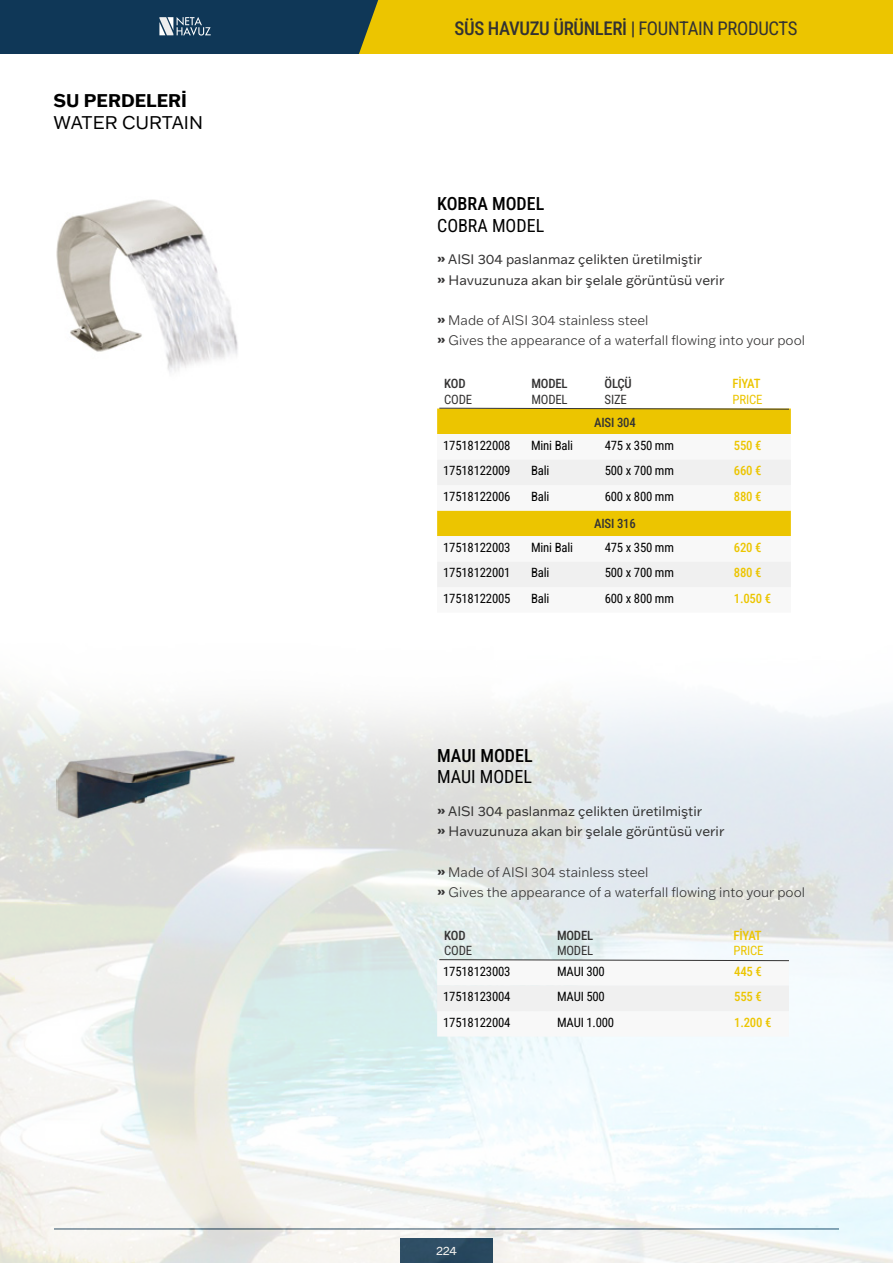
<style>
.page{position:relative;width:893px;height:1263px;background:#fff}
.page>*{position:absolute;margin:0;border:0;box-sizing:border-box;transform-origin:0 0}
.t1{font:500 18.75px "Roboto Condensed";letter-spacing:-.02em;color:#333232}
.t2{font:500 18px "Roboto Condensed";color:#000}
.t3{font:18px "Roboto Condensed";color:#000}
.t4{font:18px "Franklin Gothic ATF";color:#000}
.t5{font:700 18px "Franklin Gothic ATF";color:#000}
.t6{font:300 13.5px/20.2px "Franklin Gothic ATF";color:#333232}
.t7{font:13.5px/20.2px "Franklin Gothic ATF";color:#333232}
.t8{font:12.75px "Roboto Condensed";letter-spacing:-.015em;color:#000}
.t9{font:500 12.75px "Roboto Condensed";letter-spacing:-.015em;color:#ecc500}
.t10{font:12.75px "Roboto Condensed";letter-spacing:-.015em;color:#333232}
.t11{font:500 12.75px "Roboto Condensed";letter-spacing:-.015em;color:#333232}
.t12{font:500 12.75px "Roboto Condensed";letter-spacing:-.015em;color:#343434}
.t13{font:12.75px "Roboto Condensed";letter-spacing:-.015em;color:#ecc500}
.t14{font:12px "Franklin Gothic ATF";color:#fff}
.s1{font-weight:400}
.s2{font-weight:800}
</style>
<div class="page">
<img style="left:0;top:688px;width:893px;height:575px">
<div style="left:338px;top:0;width:555px;height:53px;background:#ecc500"></div>
<div style="left:0;top:0;width:378px;height:54px;background:#0f3757"></div>
<div style="left:437px;top:408px;width:354px;height:26px;background:#ecc500"></div>
<svg style="left:437px;top:510px;width:354px;height:27px;background:#ecc811"></svg>
<div style="left:437px;top:460px;width:354px;height:25px;background:#f0f0f0"></div>
<div style="left:437px;top:562px;width:354px;height:25px;background:#f0f0f0"></div>
<svg style="left:439px;top:407px;width:351px;height:3px"></svg>
<svg style="left:437px;top:959px;width:353px;height:77px"></svg>
<img style="left:56px;top:199px;width:182px;height:173px">
<img style="left:57px;top:750px;width:178px;height:68px">
<h2 class="t5" style="left:54px;top:88px;width:135px">SU PERDELERİ</h2>
<h2 class="t4" style="left:54px;top:110px;width:151px">WATER CURTAIN</h2>
<h1 class="t1" style="left:455px;top:15px;width:344px">SÜS HAVUZU ÜRÜNLERİ | <span class="s1">FOUNTAIN PRODUCTS</span></h1>
<h2 class="t2" style="left:437px;top:191px;width:109px">KOBRA MODEL</h2>
<h2 class="t3" style="left:437px;top:213px;width:109px">COBRA MODEL</h2>
<p class="t7" style="left:437px;top:249px;width:289px"><span class="s2">»</span> AISI 304 paslanmaz çelikten üretilmiştir<br><span class="s2">»</span> Havuzunuza akan bir şelale görüntüsü verir</p>
<p class="t6" style="left:437px;top:310px;width:369px"><span class="s2">»</span> Made of AISI 304 stainless steel<br><span class="s2">»</span> Gives the appearance of a waterfall flowing into your pool</p>
<p class="t11" style="left:444px;top:375px;width:23px">KOD</p>
<p class="t10" style="left:444px;top:390px;width:29px">CODE</p>
<p class="t11" style="left:531px;top:375px;width:38px">MODEL</p>
<p class="t10" style="left:531px;top:390px;width:38px">MODEL</p>
<p class="t11" style="left:605px;top:375px;width:29px">ÖLÇÜ</p>
<p class="t10" style="left:605px;top:390px;width:24px">SIZE</p>
<p class="t12" style="left:594px;top:413px;width:43px">AISI 304</p>
<p class="t9" style="left:732px;top:375px;width:30px">FİYAT</p>
<p class="t13" style="left:732px;top:390px;width:31px">PRICE</p>
<p class="t8" style="left:443px;top:436px;width:69px">17518122008</p>
<p class="t8" style="left:531px;top:436px;width:43px">Mini Bali</p>
<p class="t8" style="left:605px;top:436px;width:71px">475 x 350 mm</p>
<p class="t9" style="left:734px;top:436px;width:29px">550 €</p>
<p class="t8" style="left:443px;top:462px;width:69px">17518122009</p>
<p class="t8" style="left:531px;top:462px;width:20px">Bali</p>
<p class="t8" style="left:605px;top:462px;width:71px">500 x 700 mm</p>
<p class="t9" style="left:734px;top:462px;width:29px">660 €</p>
<p class="t8" style="left:443px;top:487px;width:69px">17518122006</p>
<p class="t8" style="left:531px;top:487px;width:20px">Bali</p>
<p class="t8" style="left:605px;top:487px;width:71px">600 x 800 mm</p>
<p class="t9" style="left:734px;top:487px;width:29px">880 €</p>
<p class="t12" style="left:594px;top:515px;width:43px">AISI 316</p>
<p class="t8" style="left:443px;top:538px;width:69px">17518122003</p>
<p class="t8" style="left:531px;top:538px;width:43px">Mini Bali</p>
<p class="t8" style="left:605px;top:538px;width:71px">475 x 350 mm</p>
<p class="t9" style="left:734px;top:538px;width:29px">620 €</p>
<p class="t8" style="left:443px;top:564px;width:69px">17518122001</p>
<p class="t8" style="left:531px;top:564px;width:20px">Bali</p>
<p class="t8" style="left:605px;top:564px;width:71px">500 x 700 mm</p>
<p class="t9" style="left:734px;top:564px;width:29px">880 €</p>
<p class="t8" style="left:443px;top:589px;width:69px">17518122005</p>
<p class="t8" style="left:531px;top:589px;width:20px">Bali</p>
<p class="t8" style="left:605px;top:589px;width:71px">600 x 800 mm</p>
<p class="t9" style="left:734px;top:589px;width:39px">1.050 €</p>
<h2 class="t2" style="left:437px;top:743px;width:97px">MAUI MODEL</h2>
<h2 class="t3" style="left:437px;top:764px;width:96px">MAUI MODEL</h2>
<p class="t7" style="left:437px;top:800px;width:289px"><span class="s2">»</span> AISI 304 paslanmaz çelikten üretilmiştir<br><span class="s2">»</span> Havuzunuza akan bir şelale görüntüsü verir</p>
<p class="t6" style="left:437px;top:861px;width:369px"><span class="s2">»</span> Made of AISI 304 stainless steel<br><span class="s2">»</span> Gives the appearance of a waterfall flowing into your pool</p>
<p class="t11" style="left:444px;top:926px;width:23px">KOD</p>
<p class="t10" style="left:444px;top:941px;width:29px">CODE</p>
<p class="t11" style="left:557px;top:926px;width:38px">MODEL</p>
<p class="t10" style="left:557px;top:941px;width:38px">MODEL</p>
<p class="t9" style="left:734px;top:926px;width:30px">FİYAT</p>
<p class="t13" style="left:734px;top:941px;width:31px">PRICE</p>
<p class="t8" style="left:443px;top:962px;width:69px">17518123003</p>
<p class="t8" style="left:557px;top:962px;width:49px">MAUI 300</p>
<p class="t9" style="left:734px;top:962px;width:29px">445 €</p>
<p class="t8" style="left:443px;top:988px;width:69px">17518123004</p>
<p class="t8" style="left:557px;top:988px;width:49px">MAUI 500</p>
<p class="t9" style="left:734px;top:988px;width:29px">555 €</p>
<p class="t8" style="left:443px;top:1013px;width:69px">17518122004</p>
<p class="t8" style="left:557px;top:1013px;width:59px">MAUI 1.000</p>
<p class="t9" style="left:734px;top:1013px;width:39px">1.200 €</p>
<p class="t14" style="left:436px;top:1243px;width:22px">224</p>
</div>
